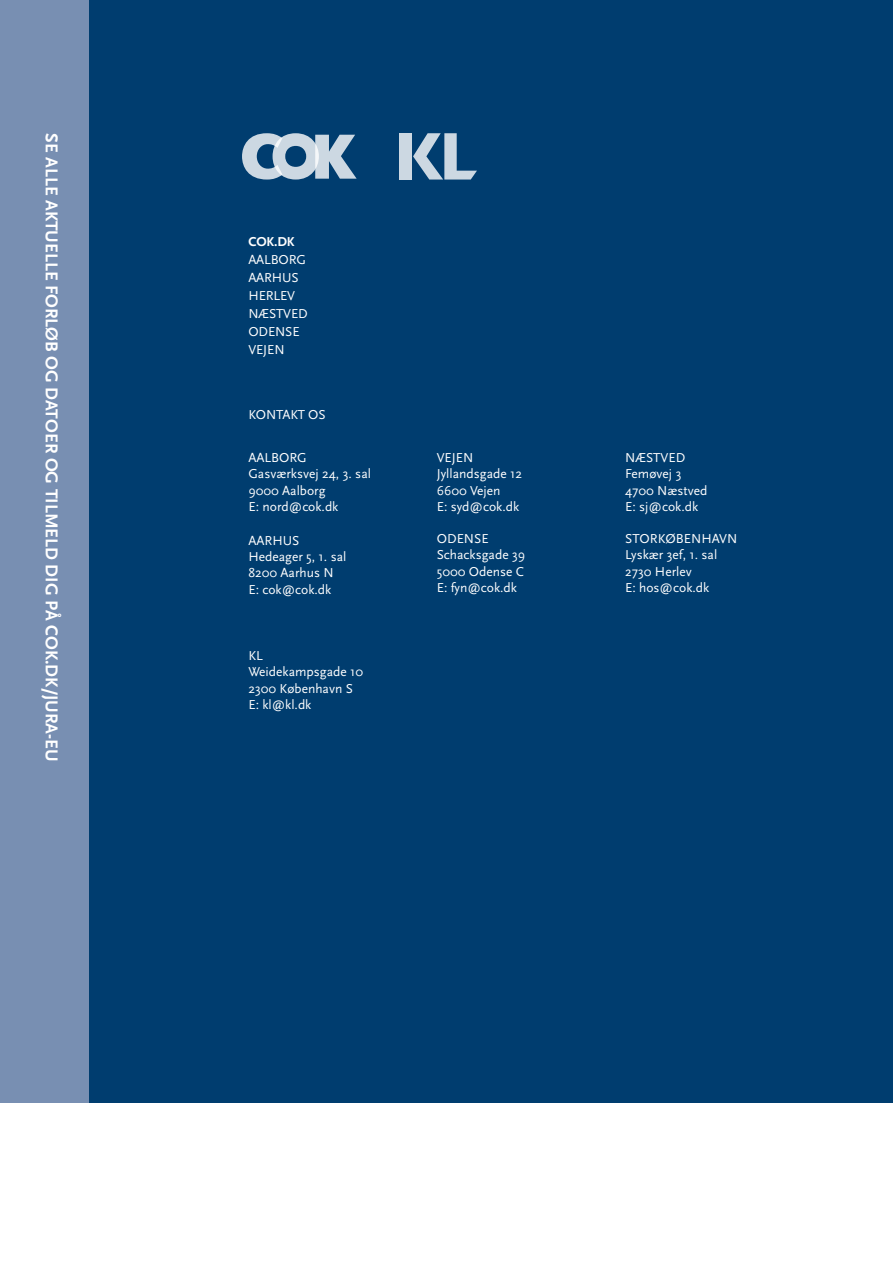
<style>
.page{position:relative;width:893px;height:1263px;background:#fff}
.page>*{position:absolute;margin:0;border:0;box-sizing:border-box;transform-origin:0 0}
.t1{font:700 18px "Scala Sans";color:#fff}
.t2{font:13.5px/16.2px "Scala Sans";color:#fff}
.t3{font:700 13.5px "Scala Sans";color:#fff}
</style>
<div class="page">
<div style="left:88px;top:0;width:805px;height:1103px;background:#003d6f"></div>
<div style="left:0;top:0;width:88px;height:1103px;background:#788fb2"></div>
<svg style="left:242px;top:133px;width:115px;height:47px"></svg>
<div style="left:400px;top:133px;width:12px;height:47px;background:#ccd8e2"></div>
<svg style="left:413px;top:133px;width:64px;height:47px"></svg>
<h1 class="t1" style="left:61px;top:133px;width:630px;rotate:90deg">SE ALLE AKTUELLE FORLØB OG DATOER OG TILMELD DIG PÅ COK.DK/JURA-EU</h1>
<p class="t3" style="left:248px;top:235px;width:48px">COK.DK</p>
<p class="t2" style="left:248px;top:251px;width:61px;line-height:18px">AALBORG<br>AARHUS<br>HERLEV<br>NÆSTVED<br>ODENSE<br>VEJEN</p>
<p class="t2" style="left:248px;top:407px;width:79px">KONTAKT OS</p>
<p class="t2" style="left:248px;top:450px;width:124px">AALBORG<br>Gasværksvej 24, 3. sal<br>9000 Aalborg<br>E: nord@cok.dk</p>
<p class="t2" style="left:248px;top:533px;width:99px">AARHUS<br>Hedeager 5, 1. sal<br>8200 Aarhus N<br>E: cok@cok.dk</p>
<p class="t2" style="left:248px;top:648px;width:116px">KL<br>Weidekampsgade 10<br>2300 København S<br>E: kl@kl.dk</p>
<p class="t2" style="left:437px;top:450px;width:87px">VEJEN<br>Jyllandsgade 12<br>6600 Vejen<br>E: syd@cok.dk</p>
<p class="t2" style="left:437px;top:531px;width:90px">ODENSE<br>Schacksgade 39<br>5000 Odense C<br>E: fyn@cok.dk</p>
<p class="t2" style="left:625px;top:450px;width:84px">NÆSTVED<br>Femøvej 3<br>4700 Næstved<br>E: sj@cok.dk</p>
<p class="t2" style="left:625px;top:531px;width:114px">STORKØBENHAVN<br>Lyskær 3ef, 1. sal<br>2730 Herlev<br>E: hos@cok.dk</p>
</div>
